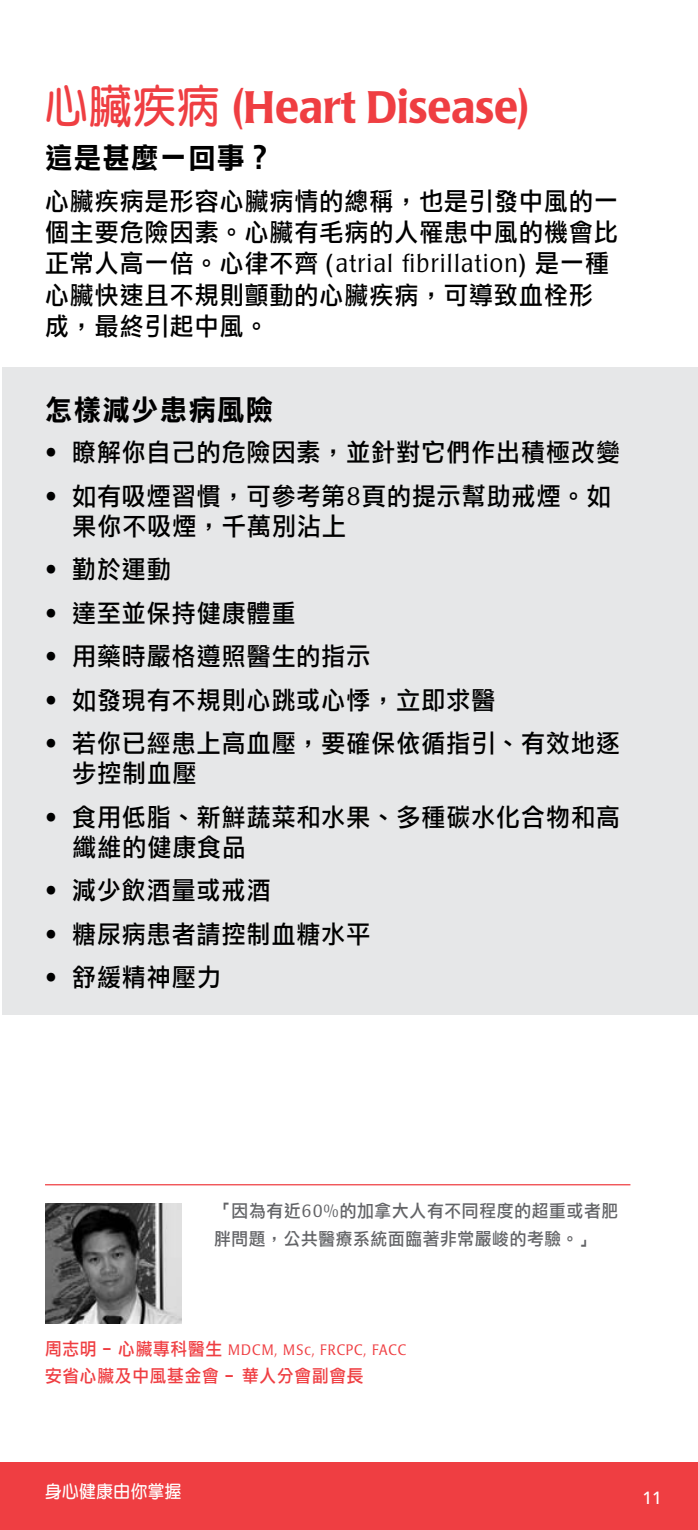
<style>
.page{position:relative;width:698px;height:1530px;background:#fff}
.page>*{position:absolute;margin:0;border:0;box-sizing:border-box;transform-origin:0 0}
.t1{font:500 45px "Poppl Laudatio";color:#ef3e42;scale:.95 1}
.t2{font:28.75px "DF Li Hei Bd HK BF";letter-spacing:.05em;color:#000;scale:.95 1}
.t3{font:25px/30px "DF Li Hei Md HK BF";letter-spacing:.05em;color:#000;scale:.95 1}
.t4{font:300 25px "Poppl Laudatio";letter-spacing:.05em;color:#000;scale:.95 1}
.t5{font:17.5px/27.5px "DF Li Hei Md HK BF";letter-spacing:.045em;color:#636467;scale:.95 1}
.t6{font:17.5px "DF Li Hei Md HK BF";letter-spacing:.05em;color:#ef3e42;scale:.95 1}
.t7{font:700 17.5px "Yen Round";letter-spacing:.03em;color:#fff;scale:.95 1}
.t8{font:500 17.5px "Avenir";color:#fff}
.t9{font:300 15px "Poppl Laudatio";letter-spacing:.07em;color:#ef3e42;scale:.95 1}
.s1{font-family:"Yen Round";font-weight:700}
.s2{font-family:"DF Li Hei Md HK BF";font-weight:400}
.s3{font-family:"Avenir"}
.s4{font-family:"Poppl Laudatio";font-weight:300}
.s5{font-family:"DF Li Hei Md HK BF";font-weight:400;font-size:17.5px}
</style>
<div class="page">
<div style="left:2px;top:368px;width:696px;height:647px;background:#e6e7e8"></div>
<img style="left:45px;top:1204px;width:136px;height:120px">
<hr style="left:45px;top:1184px;width:585px;height:1px;background:#ef3e42">
<div style="left:0;top:1462px;width:698px;height:68px;background:#ef3e42"></div>
<h1 class="t1" style="left:45px;top:82px;width:511px"><span class="s1">心臟疾病</span> (Heart Disease)</h1>
<p class="t2" style="left:45px;top:143px;width:242px">這是甚麼一回事？</p>
<p class="t3" style="left:45px;top:186px;width:604px;line-height:31.2px">心臟疾病是形容心臟病情的總稱，也是引發中風的一個主要危險因素。心臟有毛病的人罹患中風的機會比</p>
<p class="t4" style="left:45px;top:250px;width:595px"><span class="s2">正常人高一倍。心律不齊 (</span>atrial fibrillation<span class="s2">) 是一種</span></p>
<p class="t3" style="left:45px;top:280px;width:578px;line-height:31.2px">心臟快速且不規則顫動的心臟疾病，可導致血栓形成，最終引起中風。</p>
<p class="t2" style="left:45px;top:395px;width:242px">怎樣減少患病風險</p>
<p class="t3" style="left:45px;top:438px;width:606px"><span class="s3">•</span> 瞭解你自己的危險因素，並針對它們作出積極改變</p>
<p class="t3" style="left:73px;top:481px;width:567px;text-indent:-28px"><span class="s3">•</span> 如有吸煙習慣，可參考第<span class="s4">8</span>頁的提示幫助戒煙。如果你不吸煙，千萬別沾上</p>
<p class="t3" style="left:45px;top:555px;width:134px"><span class="s3">•</span> 勤於運動</p>
<p class="t3" style="left:45px;top:598px;width:265px"><span class="s3">•</span> 達至並保持健康體重</p>
<p class="t3" style="left:45px;top:642px;width:344px"><span class="s3">•</span> 用藥時嚴格遵照醫生的指示</p>
<p class="t3" style="left:45px;top:685px;width:475px"><span class="s3">•</span> 如發現有不規則心跳或心悸，立即求醫</p>
<p class="t3" style="left:73px;top:729px;width:577px;text-indent:-28px"><span class="s3">•</span> 若你已經患上高血壓，要確保依循指引、有效地逐步控制血壓</p>
<p class="t3" style="left:73px;top:802px;width:577px;text-indent:-28px"><span class="s3">•</span> 食用低脂、新鮮蔬菜和水果、多種碳水化合物和高纖維的健康食品</p>
<p class="t3" style="left:45px;top:876px;width:239px"><span class="s3">•</span> 減少飲酒量或戒酒</p>
<p class="t3" style="left:45px;top:919px;width:344px"><span class="s3">•</span> 糖尿病患者請控制血糖水平</p>
<p class="t3" style="left:45px;top:963px;width:186px"><span class="s3">•</span> 舒緩精神壓力</p>
<p class="t5" style="left:214px;top:1198px;width:427px">「因為有近<span class="s4">60%</span>的加拿大人有不同程度的超重或者肥胖問題，公共醫療系統面臨著非常嚴峻的考驗。」</p>
<p class="t9" style="left:45px;top:1341px;width:381px"><span class="s5">周志明 ﹣心臟專科醫生</span> MDCM, MSc, FRCPC, FACC</p>
<p class="t6" style="left:45px;top:1367px;width:337px">安省心臟及中風基金會 ﹣華人分會副會長</p>
<p class="t7" style="left:45px;top:1482px;width:145px">身心健康由你掌握</p>
<p class="t8" style="left:642px;top:1488px;width:21px">11</p>
</div>
